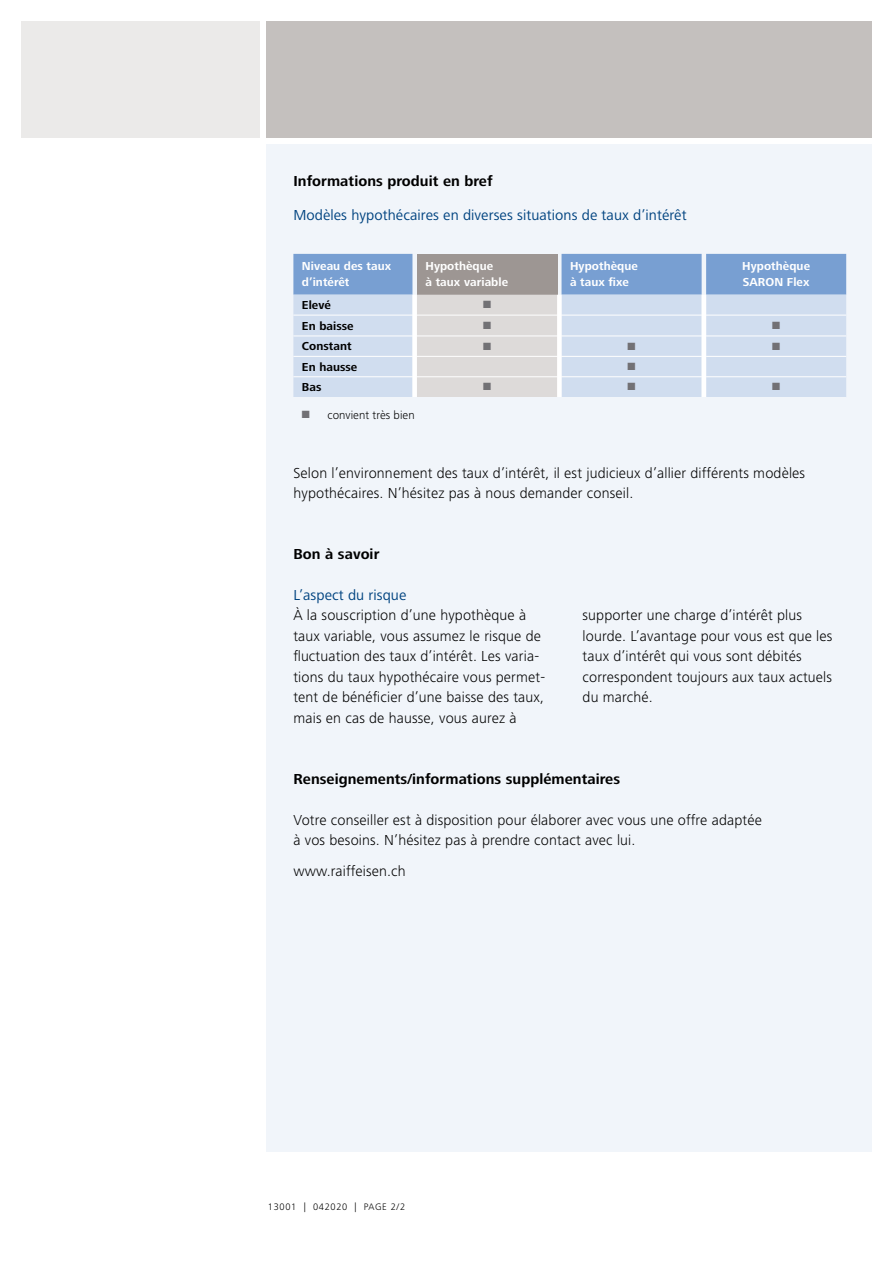
<style>
.page{position:relative;width:893px;height:1263px;background:#fff}
.page>*{position:absolute;margin:0;border:0;box-sizing:border-box;transform-origin:0 0}
.t1{font:300 15px/20.4px "Frutiger Next LT";letter-spacing:.01em;color:#000}
.t2{font:700 15px "Frutiger Next LT";letter-spacing:.005em;color:#000}
.t3{font:15px "Frutiger Next LT";letter-spacing:.005em;color:#004380}
.t4{font:700 12px/15.3px "Frutiger Next LT";letter-spacing:.005em;color:#fff}
.t5{font:700 12px "Frutiger Next LT";letter-spacing:.005em;color:#000}
.t6{font:300 12px "Frutiger Next LT";letter-spacing:.005em;color:#000}
.t7{font:10.5px "Zapf Dingbats ITC";color:#727175}
.t8{font:300 9.75px "Frutiger Next LT";letter-spacing:.07em;color:#000}
.s1{color:#727175}
</style>
<div class="page">
<div style="left:266px;top:144px;width:606px;height:1007px;background:#f1f5fa"></div>
<div style="left:21px;top:21px;width:239px;height:117px;background:#ebeae9"></div>
<div style="left:266px;top:21px;width:606px;height:117px;background:#c4c0be"></div>
<svg style="left:293px;top:254px;width:553px;height:143px;background:#beccdf"></svg>
<hr style="left:706px;top:376px;width:140px;height:1px;background:#fff">
<p class="t2" style="left:293px;top:173px;width:201px">Informations produit en bref</p>
<p class="t3" style="left:293px;top:207px;width:395px">Modèles hypothécaires en diverses situations de taux d’intérêt</p>
<p class="t4" style="left:302px;top:259px;width:91px">Niveau des taux d’intérêt</p>
<p class="t4" style="left:425px;top:259px;width:84px">Hypothèque<br>à taux variable</p>
<p class="t4" style="left:570px;top:259px;width:69px">Hypothèque à taux fixe</p>
<p class="t4" style="left:742px;top:259px;width:69px">Hypothèque<br>SARON Flex</p>
<p class="t5" style="left:302px;top:298px;width:31px">Elevé</p>
<p class="t7" style="left:483px;top:300px;width:9px">■</p>
<p class="t5" style="left:302px;top:319px;width:53px">En baisse</p>
<p class="t7" style="left:483px;top:320px;width:9px">■</p>
<p class="t7" style="left:772px;top:320px;width:9px">■</p>
<p class="t5" style="left:302px;top:340px;width:51px">Constant</p>
<p class="t7" style="left:483px;top:341px;width:9px">■</p>
<p class="t7" style="left:628px;top:341px;width:9px">■</p>
<p class="t7" style="left:772px;top:341px;width:9px">■</p>
<p class="t5" style="left:302px;top:360px;width:57px">En hausse</p>
<p class="t7" style="left:628px;top:361px;width:9px">■</p>
<p class="t5" style="left:302px;top:381px;width:21px">Bas</p>
<p class="t7" style="left:483px;top:382px;width:9px">■</p>
<p class="t7" style="left:628px;top:382px;width:9px">■</p>
<p class="t7" style="left:772px;top:382px;width:9px">■</p>
<p class="t6" style="left:302px;top:408px;width:114px"><span class="s1">■</span> convient très bien</p>
<p class="t1" style="left:293px;top:462px;width:513px">Selon l’environnement des taux d’intérêt, il est judicieux d’allier différents modèles hypothécaires. N’hésitez pas à nous demander conseil.</p>
<p class="t2" style="left:293px;top:546px;width:88px">Bon à savoir</p>
<p class="t3" style="left:293px;top:587px;width:115px">L’aspect du risque</p>
<p class="t1" style="left:293px;top:605px;width:253px">À la souscription d’une hypothèque à taux variable, vous assumez le risque de fluctuation des taux d’intérêt. Les varia&shy;tions du taux hypothécaire vous permet&shy;tent de bénéficier d’une baisse des taux, mais en cas de hausse, vous aurez à</p>
<p class="t1" style="left:583px;top:605px;width:251px">supporter une charge d’intérêt plus lourde. L’avantage pour vous est que les taux d’intérêt qui vous sont débités correspondent toujours aux taux actuels du marché.</p>
<p class="t2" style="left:293px;top:770px;width:328px">Renseignements/informations supplémentaires</p>
<p class="t1" style="left:293px;top:809px;width:470px">Votre conseiller est à disposition pour élaborer avec vous une offre adaptée à vos besoins. N’hésitez pas à prendre contact avec lui.</p>
<p class="t1" style="left:293px;top:860px;width:114px">www.raiffeisen.ch</p>
<p class="t8" style="left:268px;top:1202px;width:139px">13001 | 042020 | PAGE 2/2</p>
</div>
